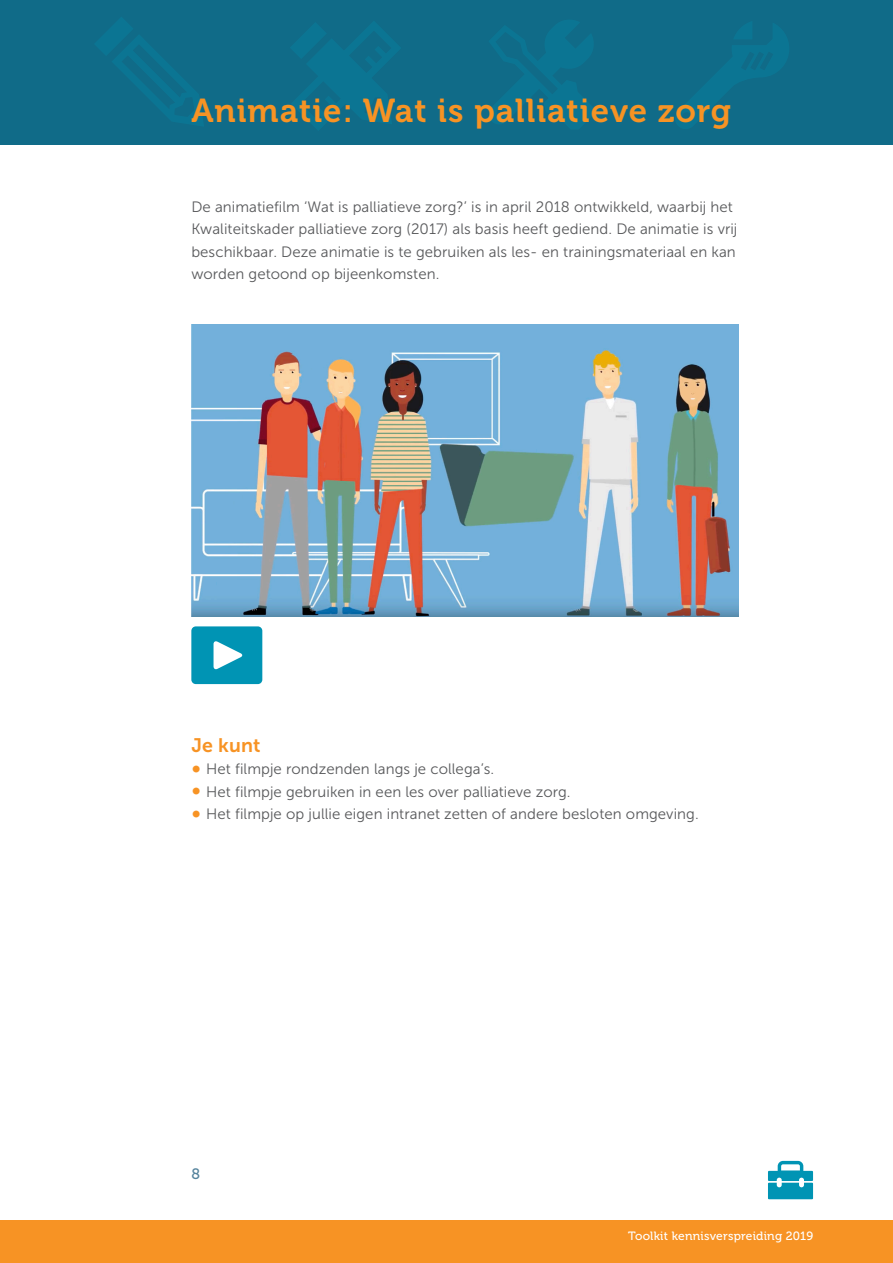
<style>
.page{position:relative;width:893px;height:1263px;background:#fff}
.page>*{position:absolute;margin:0;border:0;box-sizing:border-box;transform-origin:0 0}
.plat_bold{font:33px "Museo 700";letter-spacing:.03em;color:#f79324}
.plat_bold-2{font:19.5px "Museo Sans 700";letter-spacing:.01em;color:#f79324}
.plat_bold-3{font:15px/22.5px "Museo Sans 300";letter-spacing:.005em;color:#57585a}
.t1{font:15px "Museo 500";color:#56849d}
.t2{font:12px "Museo 500";letter-spacing:.02em;color:#fff}
.s1{font-size:24px;color:#f79324}
</style>
<div class="page">
<div style="left:0;top:1220px;width:893px;height:43px;background:#f79324"></div>
<svg style="left:768px;top:1161px;width:45px;height:38px"></svg>
<div style="left:0;top:0;width:893px;height:144px;background:#106b88"></div>
<svg style="left:489px;top:20px;width:104px;height:109px"></svg>
<svg style="left:95px;top:17px;width:108px;height:109px"></svg>
<svg style="left:291px;top:22px;width:109px;height:108px"></svg>
<svg style="left:676px;top:22px;width:113px;height:107px"></svg>
<img style="left:191px;top:324px;width:547px;height:293px">
<div style="left:191px;top:626px;width:71px;height:58px;background:#0094b4;border-radius:4px"></div>
<svg style="left:214px;top:641px;width:29px;height:29px"></svg>
<p class="plat_bold" style="left:191px;top:92px;width:541px">Animatie: Wat is palliatieve zorg</p>
<p class="plat_bold-3" style="left:191px;top:195px;width:548px">De animatiefilm ‘Wat is palliatieve zorg?’ is in april 2018 ontwikkeld, waarbij het Kwaliteitskader palliatieve zorg (2017) als basis heeft gediend. De animatie is vrij beschikbaar. Deze animatie is te gebruiken als les- en trainingsmateriaal en kan worden getoond op bijeenkomsten.</p>
<p class="plat_bold-2" style="left:191px;top:734px;width:71px">Je kunt</p>
<p class="plat_bold-3" style="left:191px;top:758px;width:304px"><span class="s1">•</span> Het filmpje rondzenden langs je collega’s.</p>
<p class="plat_bold-3" style="left:191px;top:780px;width:381px"><span class="s1">•</span> Het filmpje gebruiken in een les over palliatieve zorg.</p>
<p class="plat_bold-3" style="left:191px;top:803px;width:509px"><span class="s1">•</span> Het filmpje op jullie eigen intranet zetten of andere besloten omgeving.</p>
<p class="t1" style="left:191px;top:1165px;width:10px">8</p>
<p class="t2" style="left:628px;top:1229px;width:187px">Toolkit kennisverspreiding 2019</p>
</div>
